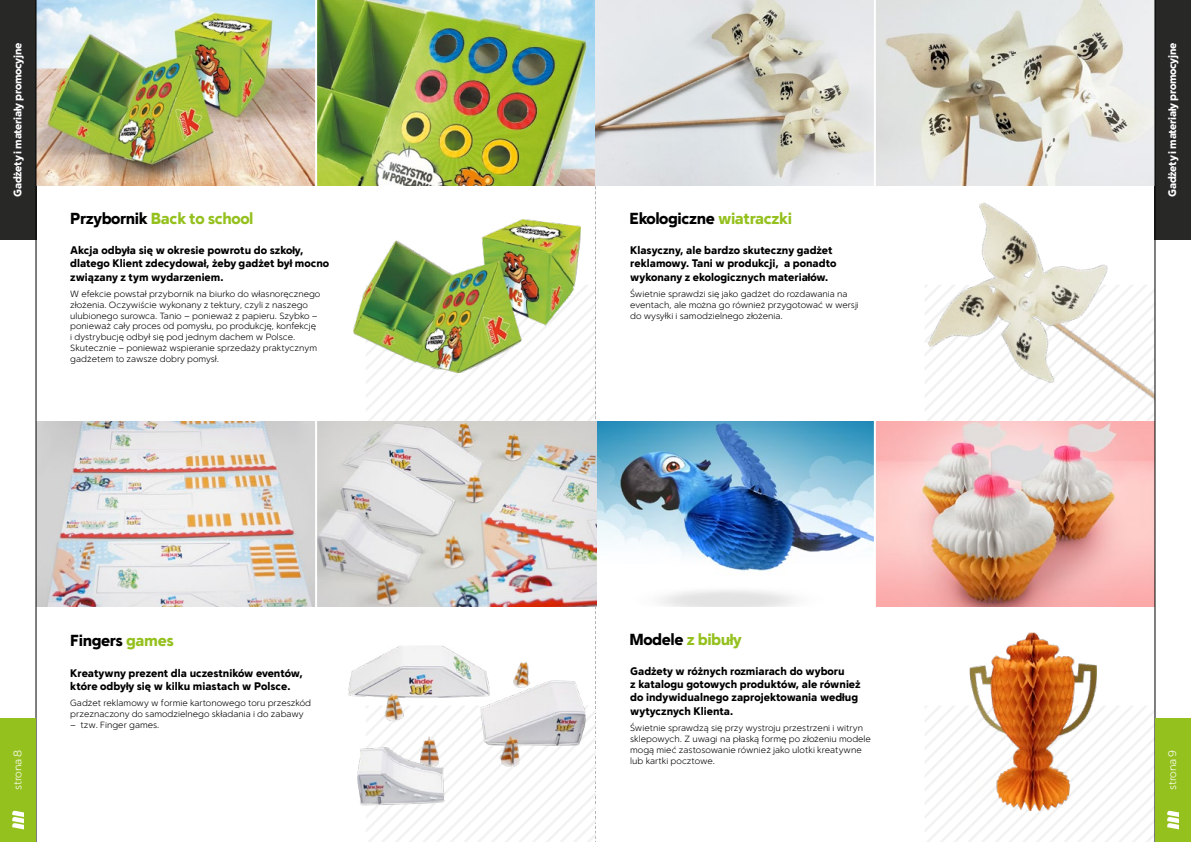
<style>
.page{position:relative;width:1191px;height:842px;background:#fff}
.page>*{position:absolute;margin:0;border:0;box-sizing:border-box;transform-origin:0 0}
.t1{font:900 16px "Simple Sans";letter-spacing:-.025em;color:#95c11f}
.t2{font:900 16px "Simple Sans";letter-spacing:-.025em;color:#000}
.t3{font:900 11px/13.2px "Simple Sans";color:#000}
.t4{font:900 11px "Simple Sans";letter-spacing:-.025em;color:#fff}
.t5{font:300 11px "Simple Sans";letter-spacing:-.025em;color:#fff}
.t6{font:300 9px/10.8px "Simple Sans";color:#000}
.s1{color:#000}
.s2{color:#95c11f}
</style>
<div class="page">
<img style="left:37px;top:421px;width:1117px;height:186px">
<svg style="left:925px;top:706px;width:229px;height:136px"></svg>
<div style="left:1154px;top:0;width:37px;height:240px;background:#282827"></div>
<div style="left:0;top:0;width:36px;height:240px;background:#282827"></div>
<img style="left:37px;top:0;width:1117px;height:186px">
<img style="left:353px;top:289px;width:13px;height:51px">
<img style="left:888px;top:160px;width:266px;height:325px">
<img style="left:964px;top:633px;width:132px;height:178px">
<img style="left:366px;top:0;width:230px;height:842px">
<img style="left:348px;top:645px;width:237px;height:122px">
<img style="left:357px;top:741px;width:95px;height:68px">
<hr style="left:874px;top:417px;width:2px;height:194px;background:#fff">
<hr style="left:315px;top:417px;width:2px;height:194px;background:#fff">
<hr style="left:874px;top:0;width:2px;height:193px;background:#fff">
<hr style="left:315px;top:0;width:2px;height:193px;background:#fff">
<hr style="left:1154px;top:0;width:1px;height:842px;background:#000">
<hr style="left:36px;top:0;width:1px;height:842px;background:#000">
<div style="left:1155px;top:718px;width:36px;height:124px;background:#95c11f"></div>
<div style="left:0;top:718px;width:36px;height:124px;background:#95c11f"></div>
<svg style="left:1167px;top:810px;width:12px;height:19px"></svg>
<svg style="left:12px;top:810px;width:12px;height:19px"></svg>
<p class="t4" style="left:11px;top:197px;width:155px;rotate:-90deg">Gadżety i materiały promocyjne</p>
<h1 class="t1" style="left:70px;top:209px;width:185px"><span class="s1">Przybornik</span> Back to school</h1>
<p class="t3" style="left:70px;top:244px;width:260px">Akcja odbyła się w okresie powrotu do szkoły, dlatego Klient zdecydował, żeby gadżet był mocno związany z tym wydarzeniem.</p>
<p class="t6" style="left:70px;top:288px;width:252px">W efekcie powstał przybornik na biurko do własnoręcznego złożenia. Oczywiście wykonany z tektury, czyli z naszego ulubionego surowca. Tanio – ponieważ z papieru. Szybko – ponieważ cały proces od pomysłu, po produkcję, konfekcję i dystrybucję odbył się pod jednym dachem w Polsce.<br>Skutecznie – ponieważ wspieranie sprzedaży praktycznym gadżetem to zawsze dobry pomysł.</p>
<h1 class="t2" style="left:629px;top:209px;width:164px">Ekologiczne <span class="s2">wiatraczki</span></h1>
<p class="t3" style="left:630px;top:244px;width:208px">Klasyczny, ale bardzo skuteczny gadżet reklamowy. Tani w produkcji, a ponadto wykonany z ekologicznych materiałów.</p>
<p class="t6" style="left:630px;top:288px;width:230px">Świetnie sprawdzi się jako gadżet do rozdawania na eventach, ale można go również przygotować w wersji do wysyłki i samodzielnego złożenia.</p>
<p class="t4" style="left:1165px;top:197px;width:155px;rotate:-90deg">Gadżety i materiały promocyjne</p>
<h1 class="t1" style="left:629px;top:629px;width:114px"><span class="s1">Modele</span> z bibuły</h1>
<p class="t3" style="left:630px;top:664px;width:232px">Gadżety w różnych rozmiarach do wyboru<br>z katalogu gotowych produktów, ale również do indywidualnego zaprojektowania według wytycznych Klienta.</p>
<p class="t6" style="left:630px;top:722px;width:242px">Świetnie sprawdzą się przy wystroju przestrzeni i witryn sklepowych. Z uwagi na płaską formę po złożeniu modele mogą mieć zastosowanie również jako ulotki kreatywne lub kartki pocztowe.</p>
<h1 class="t2" style="left:70px;top:631px;width:105px">Fingers <span class="s2">games</span></h1>
<p class="t3" style="left:70px;top:666px;width:234px">Kreatywny prezent dla uczestników eventów, które odbyły się w kilku miastach w Polsce.</p>
<p class="t6" style="left:70px;top:698px;width:242px">Gadżet reklamowy w formie kartonowego toru przeszkód przeznaczony do samodzielnego składania i do zabawy</p>
<p class="t6" style="left:70px;top:719px;width:91px">– tzw. Finger games.</p>
<p class="t5" style="left:11px;top:790px;width:41px;rotate:-90deg">strona 8</p>
<p class="t5" style="left:1165px;top:790px;width:41px;rotate:-90deg">strona 9</p>
</div>
